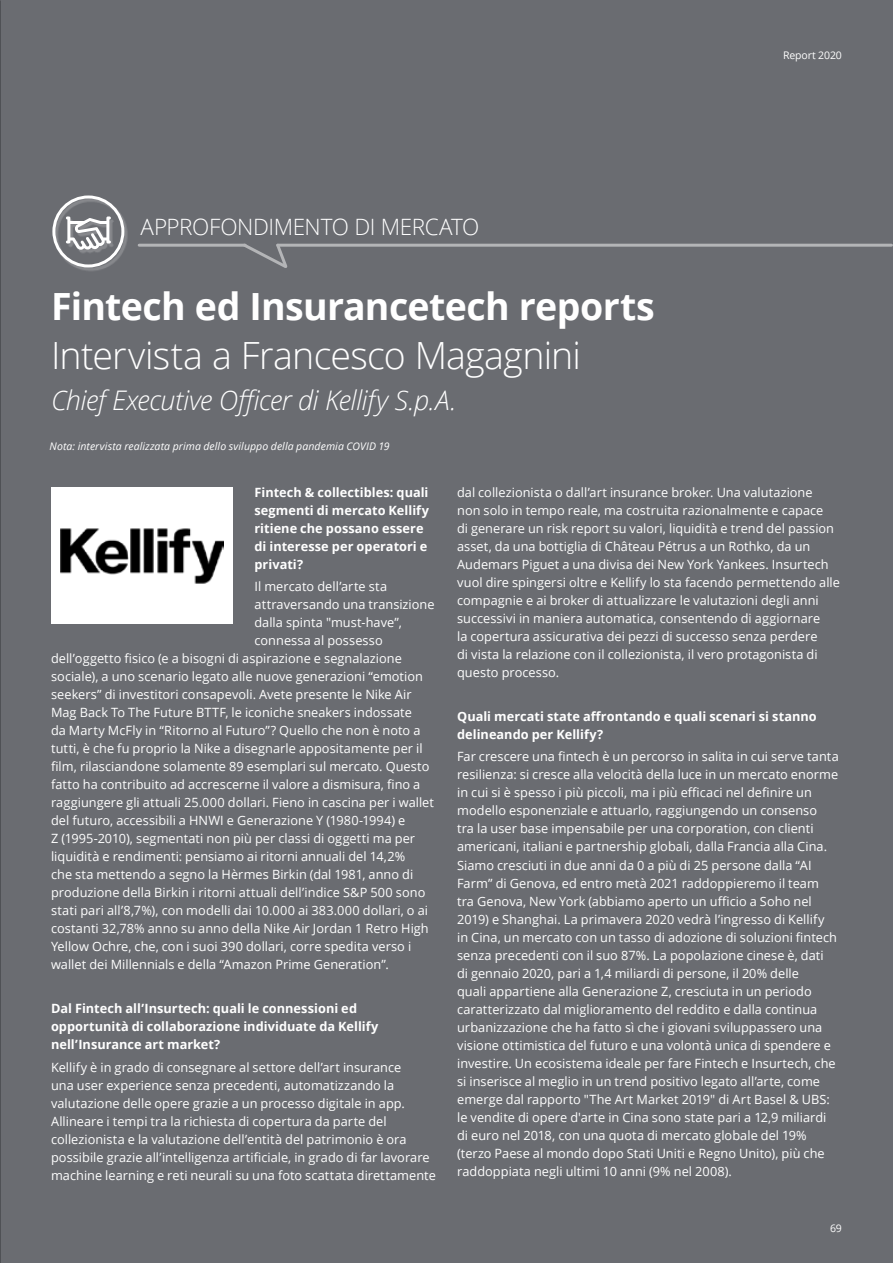
<style>
.page{position:relative;width:893px;height:1263px;background:#6a6c71}
.page>*{position:absolute;margin:0;border:0;box-sizing:border-box;transform-origin:0 0}
.t1{font:700 37.5px "Open Sans";letter-spacing:-.02em;color:#fff}
.t2{font:300 37.5px "Open Sans";letter-spacing:-.02em;color:#fff}
.t3{font:italic 300 27px "Open Sans";letter-spacing:-.02em;color:#fff}
.t4{font:300 22.5px "Open Sans";letter-spacing:-.02em;color:#fff}
.t5{font:12.75px/18px "Open Sans";letter-spacing:.005em;color:#fff}
.t6{font:700 12.75px/18px "Open Sans";color:#fff}
.t7{font:italic 10.5px "Open Sans";letter-spacing:.01em;color:#fff}
.t8{font:10.5px "Open Sans";letter-spacing:-.01em;color:#fff}
</style>
<div class="page">
<div style="left:51px;top:487px;width:182px;height:136px;background:#fff"></div>
<img style="left:61px;top:528px;width:163px;height:56px">
<div style="left:55px;top:198px;width:73px;height:73px;background:#fff;opacity:.2"></div>
<svg style="left:52px;top:195px;width:72px;height:72px"></svg>
<hr style="left:139px;top:244px;width:106px;height:3px;background:#fff">
<svg style="left:240px;top:243px;width:50px;height:25px"></svg>
<hr style="left:278px;top:244px;width:613px;height:3px;background:#fff">
<h3 class="t4" style="left:141px;top:212px;width:340px">APPROFONDIMENTO DI MERCATO</h3>
<h1 class="t1" style="left:51px;top:280px;width:605px">Fintech ed Insurancetech reports</h1>
<h1 class="t2" style="left:51px;top:330px;width:531px">Intervista a Francesco Magagnini</h1>
<h2 class="t3" style="left:51px;top:382px;width:407px">Chief Executive Officer di Kellify S.p.A.</h2>
<p class="t7" style="left:50px;top:439px;width:341px">Nota: intervista realizzata prima dello sviluppo della pandemia COVID 19</p>
<p class="t8" style="left:783px;top:48px;width:60px">Report 2020</p>
<p class="t6" style="left:254px;top:483px;width:176px">Fintech &amp; collectibles: quali segmenti di mercato Kellify ritiene che possano essere di interesse per operatori e privati?</p>
<p class="t5" style="left:254px;top:577px;width:134px">Il mercato dell’arte sta</p>
<p class="t5" style="left:254px;top:595px;width:182px">attraversando una transizione</p>
<p class="t5" style="left:254px;top:613px;width:149px">dalla spinta "must-have”,</p>
<p class="t5" style="left:254px;top:631px;width:130px">connessa al possesso</p>
<p class="t5" style="left:51px;top:649px;width:352px">dell’oggetto fisico (e a bisogni di aspirazione e segnalazione</p>
<p class="t5" style="left:51px;top:667px;width:373px">sociale), a uno scenario legato alle nuove generazioni “emotion</p>
<p class="t5" style="left:51px;top:685px;width:362px">seekers” di investitori consapevoli. Avete presente le Nike Air</p>
<p class="t5" style="left:51px;top:703px;width:362px">Mag Back To The Future BTTF, le iconiche sneakers indossate</p>
<p class="t5" style="left:51px;top:721px;width:371px">da Marty McFly in “Ritorno al Futuro”? Quello che non è noto a</p>
<p class="t5" style="left:51px;top:739px;width:373px">tutti, è che fu proprio la Nike a disegnarle appositamente per il</p>
<p class="t5" style="left:51px;top:757px;width:380px">film, rilasciandone solamente 89 esemplari sul mercato. Questo</p>
<p class="t5" style="left:51px;top:775px;width:371px">fatto ha contribuito ad accrescerne il valore a dismisura, fino a</p>
<p class="t5" style="left:51px;top:793px;width:385px">raggiungere gli attuali 25.000 dollari. Fieno in cascina per i wallet</p>
<p class="t5" style="left:51px;top:811px;width:356px">del futuro, accessibili a HNWI e Generazione Y (1980-1994) e</p>
<p class="t5" style="left:51px;top:829px;width:366px">Z (1995-2010), segmentati non più per classi di oggetti ma per</p>
<p class="t5" style="left:51px;top:847px;width:356px">liquidità e rendimenti: pensiamo ai ritorni annuali del 14,2%</p>
<p class="t5" style="left:51px;top:865px;width:364px">che sta mettendo a segno la Hèrmes Birkin (dal 1981, anno di</p>
<p class="t5" style="left:51px;top:883px;width:376px">produzione della Birkin i ritorni attuali dell’indice S&amp;P 500 sono</p>
<p class="t5" style="left:51px;top:901px;width:378px">stati pari all’8,7%), con modelli dai 10.000 ai 383.000 dollari, o ai</p>
<p class="t5" style="left:51px;top:919px;width:379px">costanti 32,78% anno su anno della Nike Air Jordan 1 Retro High</p>
<p class="t5" style="left:51px;top:937px;width:362px">Yellow Ochre, che, con i suoi 390 dollari, corre spedita verso i</p>
<p class="t5" style="left:51px;top:955px;width:339px">wallet dei Millennials e della “Amazon Prime Generation”.</p>
<p class="t6" style="left:51px;top:999px;width:329px">Dal Fintech all’Insurtech: quali le connessioni ed opportunità di collaborazione individuate da Kellify nell’Insurance art market?</p>
<p class="t5" style="left:51px;top:1058px;width:386px">Kellify è in grado di consegnare al settore dell’art insurance<br>una user experience senza precedenti, automatizzando la valutazione delle opere grazie a un processo digitale in app.<br>Allineare i tempi tra la richiesta di copertura da parte del collezionista e la valutazione dell’entità del patrimonio è ora possibile grazie all’intelligenza artificiale, in grado di far lavorare machine learning e reti neurali su una foto scattata direttamente</p>
<p class="t5" style="left:457px;top:483px;width:384px">dal collezionista o dall’art insurance broker. Una valutazione<br>non solo in tempo reale, ma costruita razionalmente e capace<br>di generare un risk report su valori, liquidità e trend del passion asset, da una bottiglia di Château Pétrus a un Rothko, da un Audemars Piguet a una divisa dei New York Yankees. Insurtech vuol dire spingersi oltre e Kellify lo sta facendo permettendo alle compagnie e ai broker di attualizzare le valutazioni degli anni successivi in maniera automatica, consentendo di aggiornare<br>la copertura assicurativa dei pezzi di successo senza perdere<br>di vista la relazione con il collezionista, il vero protagonista di questo processo.</p>
<p class="t6" style="left:457px;top:707px;width:361px">Quali mercati state affrontando e quali scenari si stanno delineando per Kellify?</p>
<p class="t5" style="left:457px;top:747px;width:383px">Far crescere una fintech è un percorso in salita in cui serve tanta resilienza: si cresce alla velocità della luce in un mercato enorme in cui si è spesso i più piccoli, ma i più efficaci nel definire un modello esponenziale e attuarlo, raggiungendo un consenso<br>tra la user base impensabile per una corporation, con clienti americani, italiani e partnership globali, dalla Francia alla Cina.<br>Siamo cresciuti in due anni da 0 a più di 25 persone dalla “AI Farm” di Genova, ed entro metà 2021 raddoppieremo il team tra Genova, New York (abbiamo aperto un ufficio a Soho nel 2019) e Shanghai. La primavera 2020 vedrà l’ingresso di Kellify<br>in Cina, un mercato con un tasso di adozione di soluzioni fintech senza precedenti con il suo 87%. La popolazione cinese è, dati<br>di gennaio 2020, pari a 1,4 miliardi di persone, il 20% delle<br>quali appartiene alla Generazione Z, cresciuta in un periodo caratterizzato dal miglioramento del reddito e dalla continua urbanizzazione che ha fatto sì che i giovani sviluppassero una visione ottimistica del futuro e una volontà unica di spendere e investire. Un ecosistema ideale per fare Fintech e Insurtech, che si inserisce al meglio in un trend positivo legato all’arte, come emerge dal rapporto "The Art Market 2019" di Art Basel &amp; UBS: le vendite di opere d'arte in Cina sono state pari a 12,9 miliardi di euro nel 2018, con una quota di mercato globale del 19% (terzo Paese al mondo dopo Stati Uniti e Regno Unito), più che raddoppiata negli ultimi 10 anni (9% nel 2008).</p>
<p class="t8" style="left:830px;top:1221px;width:13px">69</p>
</div>
